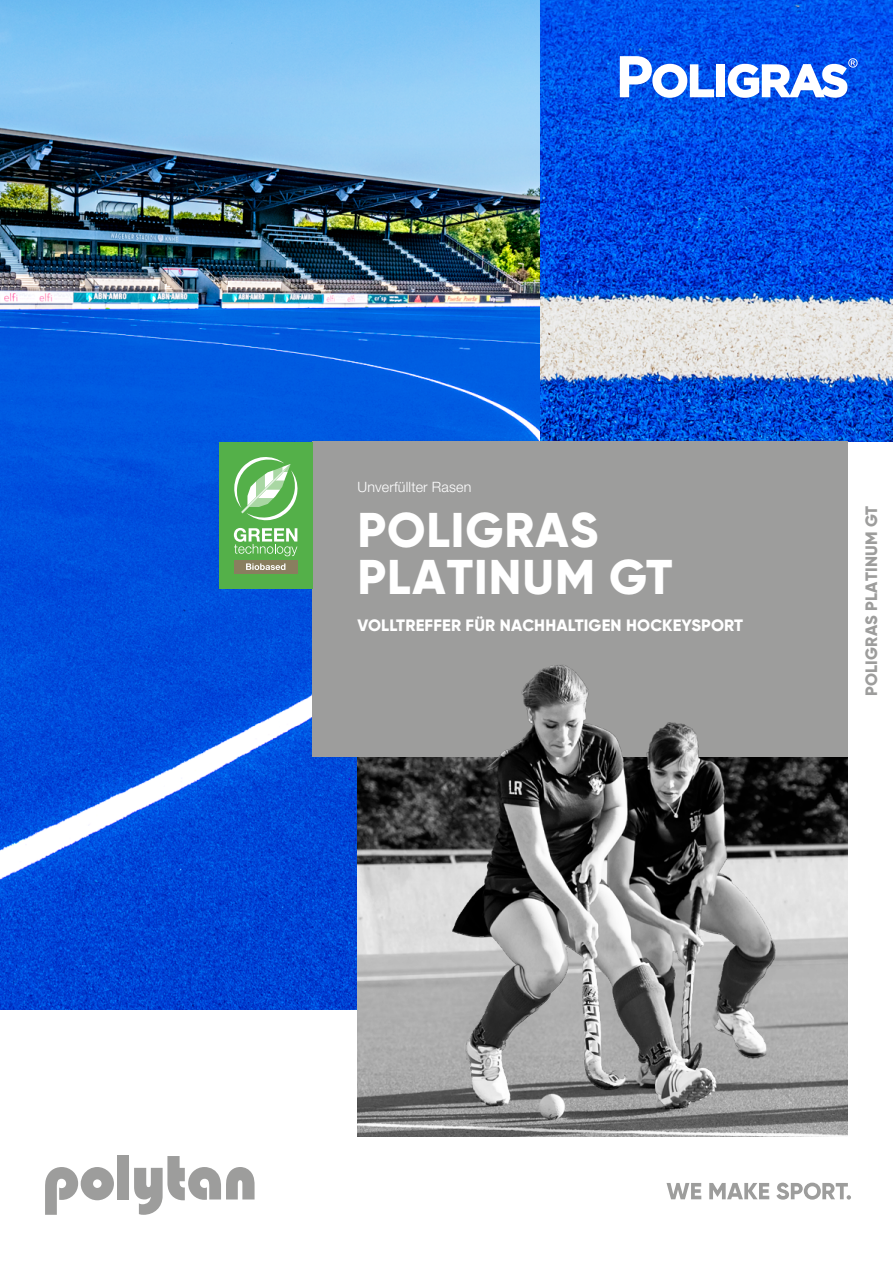
<style>
.page{position:relative;width:893px;height:1263px;background:#fff}
.page>*{position:absolute;margin:0;border:0;box-sizing:border-box;transform-origin:0 0}
.t1{font:800 48.75px/46.3px "Gilroy";letter-spacing:.02em;color:#fff}
.t2{font:800 16.5px "Gilroy";letter-spacing:.01em;color:#fff}
.t3{font:800 16.5px "Gilroy";letter-spacing:.01em;color:#9d9d9c}
.t4{font:300 14.25px "Helvetica Neue LT Std";letter-spacing:.01em;color:#fff}
</style>
<div class="page">
<img style="left:540px;top:0;width:353px;height:442px">
<svg style="left:620px;top:56px;width:94px;height:42px"></svg>
<div style="left:717px;top:64px;width:8px;height:33px;background:#fff"></div>
<svg style="left:728px;top:58px;width:130px;height:40px"></svg>
<div style="left:118px;top:1155px;width:11px;height:44px;background:#9d9d9c"></div>
<svg style="left:134px;top:1156px;width:121px;height:59px"></svg>
<svg style="left:45px;top:1167px;width:69px;height:48px"></svg>
<svg style="left:666px;top:1183px;width:35px;height:16px"></svg>
<svg style="left:709px;top:1183px;width:60px;height:16px"></svg>
<svg style="left:776px;top:1182px;width:75px;height:17px"></svg>
<img style="left:0;top:0;width:540px;height:1010px">
<div style="left:313px;top:442px;width:535px;height:315px;background:#9d9d9c"></div>
<img style="left:357px;top:665px;width:491px;height:470px">
<div style="left:219px;top:442px;width:94px;height:147px;background:#54b049"></div>
<svg style="left:234px;top:457px;width:64px;height:63px"></svg>
<svg style="left:234px;top:528px;width:63px;height:28px"></svg>
<div style="left:234px;top:560px;width:63px;height:13px;background:#897e5f"></div>
<svg style="left:246px;top:563px;width:39px;height:7px"></svg>
<p class="t4" style="left:358px;top:478px;width:115px">Unverfüllter Rasen</p>
<h1 class="t1" style="left:358px;top:507px;width:317px">POLIGRAS<br>PLATINUM GT</h1>
<p class="t2" style="left:358px;top:614px;width:387px">VOLLTREFFER FÜR NACHHALTIGEN HOCKEYSPORT</p>
<p class="t3" style="left:861px;top:696px;width:191px;rotate:-90deg">POLIGRAS PLATINUM GT</p>
</div>
